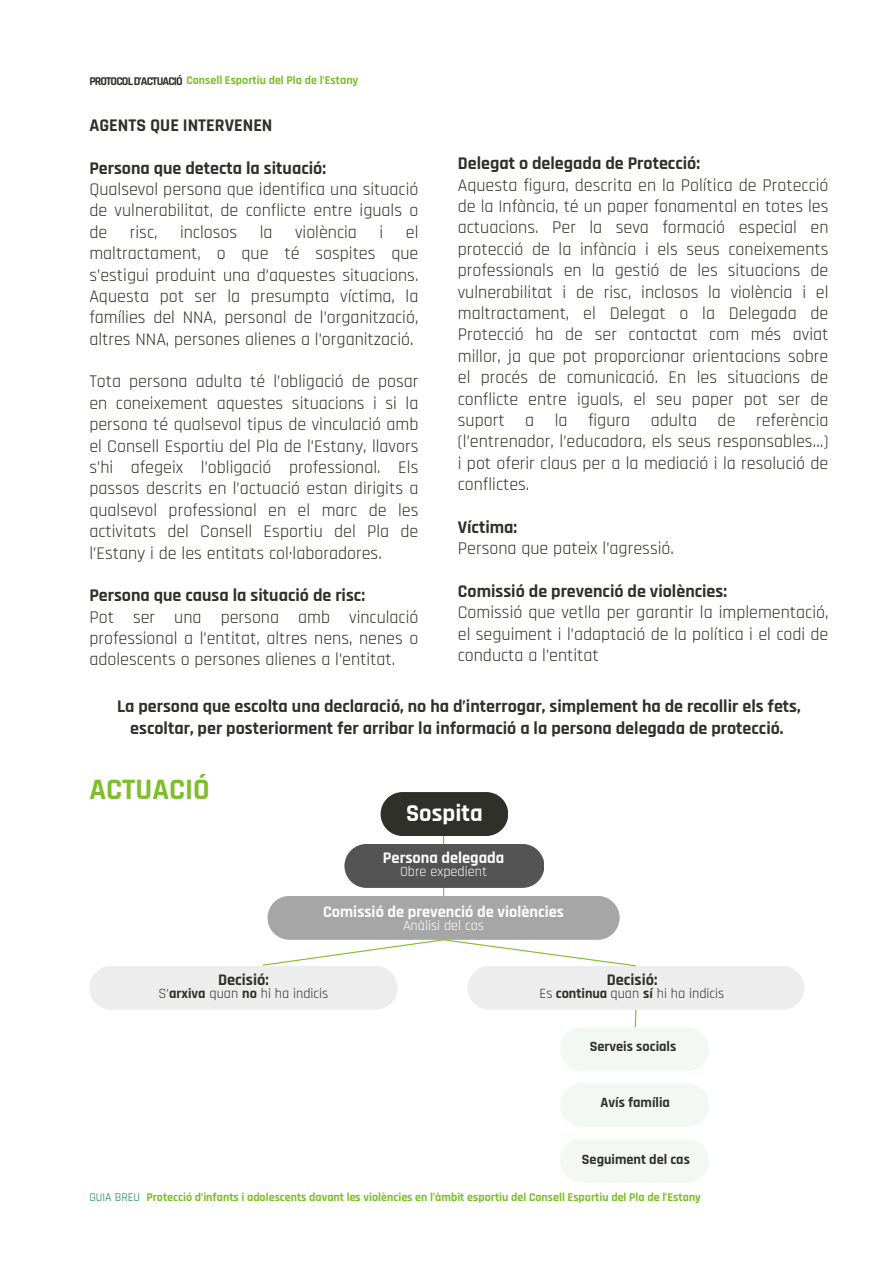
<style>
.page{position:relative;width:894px;height:1264px;background:#fff}
.page>*{position:absolute;margin:0;border:0;box-sizing:border-box;transform-origin:0 0}
.t1{font:700 30px "Rajdhani";color:#7ebe28}
.t2{font:700 24.45px "Rajdhani";color:#fff}
.t3{font:18px/21.3px "Rajdhani";color:#2f3029}
.t4{font:700 18px/21.3px "Rajdhani";color:#2f3029;text-align:center}
.t5{font:700 16.35px "Rajdhani";color:#fff}
.t6{font:700 16.35px "Rajdhani";color:#2f3029}
.t7{font:14.25px "Rajdhani";color:#2f3029}
.t8{font:700 14.25px "Rajdhani";color:#2f3029}
.t9{font:14.25px "Rajdhani";color:#fff}
.t10{font:700 12px "Rajdhani";color:#7ebe28}
.t11{font:12px "Rajdhani";color:#00863f}
.s1{color:#2f3029}
.s2{font-weight:700}
</style>
<div class="page">
<hr style="left:443px;top:794px;width:1px;height:145px;background:#7ebe28">
<div style="left:380px;top:792px;width:128px;height:44px;background:#2f3029;border-radius:22px"></div>
<div style="left:344px;top:844px;width:200px;height:43px;background:#545454;border-radius:22px"></div>
<div style="left:267px;top:895px;width:352px;height:44px;background:#a6a6a6;border-radius:22px"></div>
<div style="left:89px;top:965px;width:308px;height:44px;background:#ededed;border-radius:22px"></div>
<div style="left:467px;top:965px;width:337px;height:44px;background:#ededed;border-radius:22px"></div>
<div style="left:559px;top:1027px;width:150px;height:44px;background:#f3f8f5;border-radius:22px"></div>
<div style="left:559px;top:1082px;width:150px;height:44px;background:#f3f8f5;border-radius:22px"></div>
<svg style="left:634px;top:1009px;width:3px;height:19px"></svg>
<svg style="left:261px;top:938px;width:376px;height:29px"></svg>
<div style="left:559px;top:1138px;width:150px;height:44px;background:#f3f8f5;border-radius:22px"></div>
<h5 class="t10" style="left:89px;top:73px;width:270px"><span class="s1">PROTOCOLD’ACTUACIÓ</span> Consell Esportiu del Pla de l’Estany</h5>
<p class="t4" style="left:89px;top:115px;width:184px">AGENTS QUE INTERVENEN</p>
<p class="t3" style="left:89px;top:158px;width:330px"><span class="s2">Persona que detecta la situació:<br></span>Qualsevol persona que identifica una situació de vulnerabilitat, de conflicte entre iguals o de risc, inclosos la violència i el maltractament, o que té sospites que s’estigui produint una d’aquestes situacions.<br>Aquesta pot ser la presumpta víctima, la famílies del NNA, personal de l’organització, altres NNA, persones alienes a l’organització.</p>
<h3 class="t3" style="left:89px;top:371px;width:330px;text-align:justify">Tota persona adulta té l’obligació de posar en coneixement aquestes situacions i si la persona té qualsevol tipus de vinculació amb el Consell Esportiu del Pla de l’Estany, llavors s’hi afegeix l’obligació professional. Els passos descrits en l’actuació estan dirigits a qualsevol professional en el marc de les activitats del Consell Esportiu del Pla de l’Estany i de les entitats col·laboradores.</h3>
<h5 class="t3" style="left:89px;top:585px;width:330px"><span class="s2">Persona que causa la situació de risc:<br></span>Pot ser una persona amb vinculació professional a l’entitat, altres nens, nenes o adolescents o persones alienes a l’entitat.</h5>
<p class="t3" style="left:457px;top:153px;width:372px"><span class="s2">Delegat o delegada de Protecció:<br></span>Aquesta figura, descrita en la Política de Protecció de la Infància, té un paper fonamental en totes les actuacions. Per la seva formació especial en protecció de la infància i els seus coneixements professionals en la gestió de les situacions de vulnerabilitat i de risc, inclosos la violència i el maltractament, el Delegat o la Delegada de Protecció ha de ser contactat com més aviat millor, ja que pot proporcionar orientacions sobre el procés de comunicació. En les situacions de conflicte entre iguals, el seu paper pot ser de suport a la figura adulta de referència (l’entrenador, l’educadora, els seus responsables…) i pot oferir claus per a la mediació i la resolució de conflictes.</p>
<p class="t3" style="left:457px;top:517px;width:217px"><span class="s2">Víctima:<br></span>Persona que pateix l’agressió.</p>
<p class="t3" style="left:457px;top:581px;width:372px"><span class="s2">Comissió de prevenció de violències:<br></span>Comissió que vetlla per garantir la implementació, el seguiment i l’adaptació de la política i el codi de conducta a l’entitat</p>
<h6 class="t4" style="left:117px;top:696px;width:685px">La persona que escolta una declaració, no ha d’interrogar, simplement ha de recollir els fets, escoltar, per posteriorment fer arribar la informació a la persona delegada de protecció.</h6>
<h5 class="t1" style="left:89px;top:771px;width:122px">ACTUACIÓ</h5>
<h4 class="t2" style="left:406px;top:798px;width:78px">Sospita</h4>
<h1 class="t5" style="left:383px;top:848px;width:123px">Persona delegada</h1>
<h1 class="t9" style="left:400px;top:863px;width:89px">Obre expedient</h1>
<h2 class="t5" style="left:323px;top:901px;width:242px">Comissió de prevenció de violències</h2>
<h2 class="t9" style="left:403px;top:916px;width:83px">Anàlisi del cas</h2>
<p class="t6" style="left:218px;top:969px;width:52px">Decisió:</p>
<h5 class="t7" style="left:158px;top:984px;width:171px">S’<span class="s2">arxiva</span> quan <span class="s2">no</span> hi ha indicis</h5>
<h5 class="t6" style="left:606px;top:970px;width:52px">Decisió:</h5>
<p class="t7" style="left:539px;top:985px;width:186px">Es <span class="s2">continua</span> quan <span class="s2">sí</span> hi ha indicis</p>
<p class="t8" style="left:589px;top:1037px;width:88px">Serveis socials</p>
<p class="t8" style="left:600px;top:1093px;width:71px">Avís família</p>
<p class="t8" style="left:581px;top:1151px;width:109px">Seguiment del cas</p>
<h5 class="t11" style="left:89px;top:1190px;width:52px">GUIA BREU</h5>
<h5 class="t10" style="left:146px;top:1189px;width:556px">Protecció d’infants i adolescents davant les violències en l’àmbit esportiu del Consell Esportiu del Pla de l’Estany</h5>
</div>
